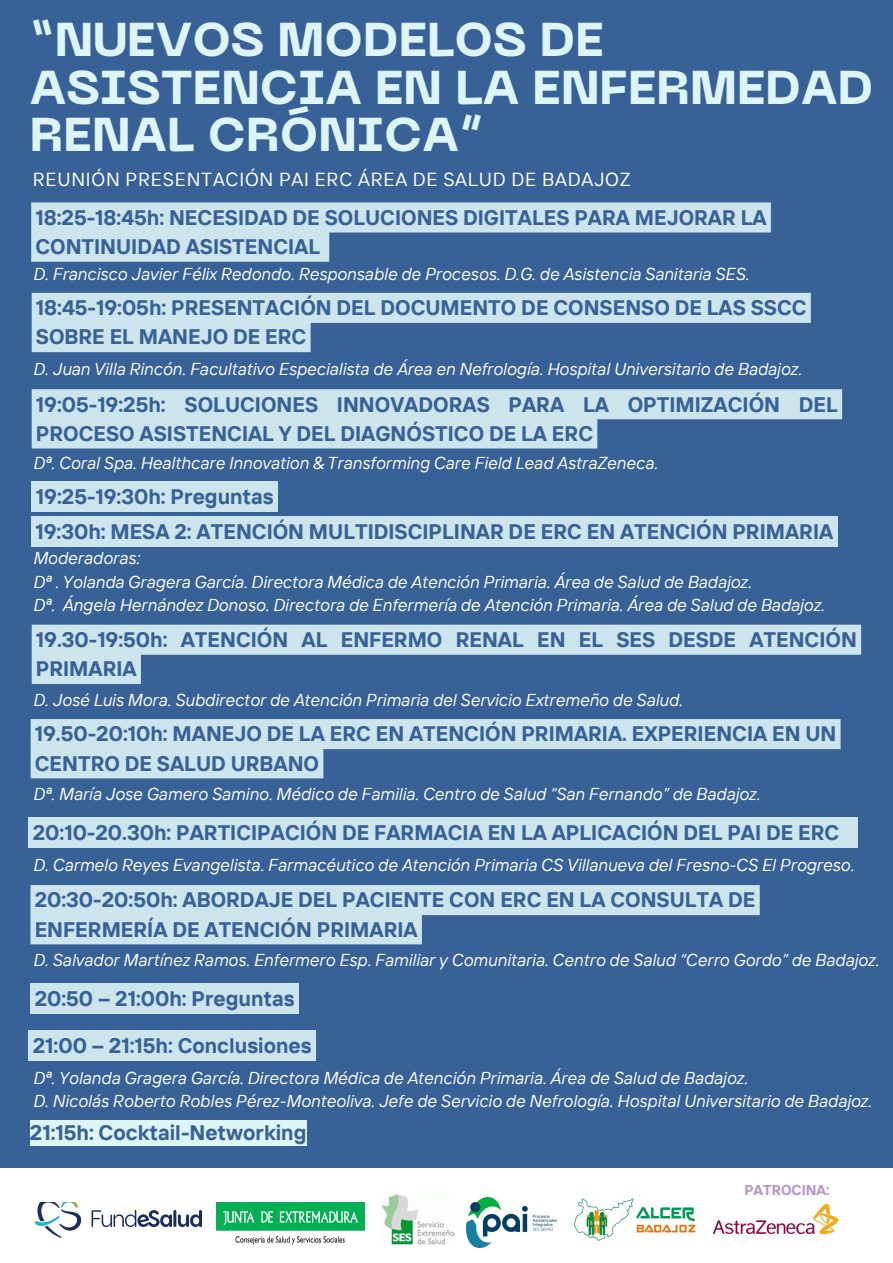
<style>
.page{position:relative;width:893px;height:1263px;background:#386197}
.page>*{position:absolute;margin:0;border:0;box-sizing:border-box;transform-origin:0 0}
.t1{font:800 47.1px/47.2px "PP Neue Machina";color:#ddf5f7}
.t2{font:700 21px/29.2px "TT Interphases";color:#386197}
.t3{font:18.9px "TT Interphases";letter-spacing:.04em;color:#fff}
.t4{font:italic 17.25px/23.6px "TT Interphases";color:#fff}
.t5{font:700 14.25px "TT Interphases";color:#bb93c8}
</style>
<div class="page">
<div style="left:9px;top:1168px;width:884px;height:95px;background:#fff"></div>
<svg style="left:31px;top:202px;width:740px;height:60px"></svg>
<svg style="left:32px;top:293px;width:779px;height:59px;fill:#cce5ed"></svg>
<div style="left:32px;top:482px;width:246px;height:30px;background:#cce5ed"></div>
<div style="left:31px;top:516px;width:806px;height:30px;background:#cce5ed"></div>
<svg style="left:32px;top:625px;width:829px;height:59px;fill:#cce5ed"></svg>
<div style="left:29px;top:818px;width:829px;height:30px;background:#cce5ed"></div>
<svg style="left:30px;top:885px;width:729px;height:59px"></svg>
<div style="left:30px;top:984px;width:269px;height:30px;background:#cce5ed"></div>
<div style="left:29px;top:1030px;width:287px;height:30px;background:#cce5ed"></div>
<img style="left:712px;top:1203px;width:127px;height:32px">
<img style="left:217px;top:1202px;width:147px;height:43px">
<img style="left:574px;top:1198px;width:122px;height:43px">
<img style="left:467px;top:1197px;width:90px;height:50px">
<img style="left:36px;top:1202px;width:166px;height:35px">
<img style="left:381px;top:1195px;width:74px;height:49px">
<svg style="left:32px;top:389px;width:810px;height:59px;background:#b5d1e0"></svg>
<svg style="left:31px;top:719px;width:809px;height:59px;fill:#cce5ed"></svg>
<div style="left:30px;top:1120px;width:276px;height:26px;background:#ddf5f7"></div>
<h4 class="t1" style="left:30px;top:21px;width:845px">“NUEVOS MODELOS DE<br>ASISTENCIA EN LA ENFERMEDAD<br>RENAL CRÓNICA”</h4>
<h1 class="t3" style="left:33px;top:167px;width:599px">REUNIÓN PRESENTACIÓN PAI ERC ÁREA DE SALUD DE BADAJOZ</h1>
<h3 class="t2" style="left:35px;top:202px;width:733px">18:25-18:45h: NECESIDAD DE SOLUCIONES DIGITALES PARA MEJORAR LA<br>CONTINUIDAD ASISTENCIAL</h3>
<h2 class="t4" style="left:33px;top:262px;width:718px">D. Francisco Javier Félix Redondo. Responsable de Procesos. D.G. de Asistencia Sanitaria SES.</h2>
<h3 class="t2" style="left:36px;top:293px;width:772px">18:45-19:05h: PRESENTACIÓN DEL DOCUMENTO DE CONSENSO DE LAS SSCC<br>SOBRE EL MANEJO DE ERC</h3>
<h4 class="t4" style="left:33px;top:357px;width:770px">D. Juan Villa Rincón. Facultativo Especialista de Área en Nefrología. Hospital Universitario de Badajoz.</h4>
<p class="t2" style="left:36px;top:389px;width:803px">19:05-19:25h: SOLUCIONES INNOVADORAS PARA LA OPTIMIZACIÓN DEL<br>PROCESO ASISTENCIAL Y DEL DIAGNÓSTICO DE LA ERC</p>
<h4 class="t4" style="left:33px;top:451px;width:626px">Dª. Coral Spa. Healthcare Innovation &amp; Transforming Care Field Lead AstraZeneca.</h4>
<h3 class="t2" style="left:36px;top:481px;width:239px">19:25-19:30h: Preguntas</h3>
<h3 class="t2" style="left:35px;top:516px;width:799px">19:30h: MESA 2: ATENCIÓN MULTIDISCIPLINAR DE ERC EN ATENCIÓN PRIMARIA</h3>
<h4 class="t4" style="left:33px;top:546px;width:793px">Moderadoras:<br>Dª . Yolanda Gragera García. Directora Médica de Atención Primaria. Área de Salud de Badajoz.<br>Dª. Ángela Hernández Donoso. Directora de Enfermería de Atención Primaria. Área de Salud de Badajoz.</h4>
<h3 class="t2" style="left:36px;top:624px;width:822px">19.30-19:50h: ATENCIÓN AL ENFERMO RENAL EN EL SES DESDE ATENCIÓN<br>PRIMARIA</h3>
<h4 class="t4" style="left:33px;top:687px;width:651px">D. José Luis Mora. Subdirector de Atención Primaria del Servicio Extremeño de Salud.</h4>
<p class="t2" style="left:35px;top:719px;width:803px">19.50-20:10h: MANEJO DE LA ERC EN ATENCIÓN PRIMARIA. EXPERIENCIA EN UN<br>CENTRO DE SALUD URBANO</p>
<h4 class="t4" style="left:33px;top:782px;width:728px">Dª. María Jose Gamero Samino. Médico de Familia. Centro de Salud “San Fernando” de Badajoz.</h4>
<h3 class="t2" style="left:33px;top:818px;width:808px">20:10-20.30h: PARTICIPACIÓN DE FARMACIA EN LA APLICACIÓN DEL PAI DE ERC</h3>
<h4 class="t4" style="left:33px;top:853px;width:822px">D. Carmelo Reyes Evangelista. Farmacéutico de Atención Primaria CS Villanueva del Fresno-CS El Progreso.</h4>
<h3 class="t2" style="left:35px;top:885px;width:722px">20:30-20:50h: ABORDAJE DEL PACIENTE CON ERC EN LA CONSULTA DE<br>ENFERMERÍA DE ATENCIÓN PRIMARIA</h3>
<h4 class="t4" style="left:33px;top:947px;width:847px">D. Salvador Martínez Ramos. Enfermero Esp. Familiar y Comunitaria. Centro de Salud “Cerro Gordo” de Badajoz.</h4>
<h3 class="t2" style="left:35px;top:984px;width:261px">20:50 – 21:00h: Preguntas</h3>
<h3 class="t2" style="left:33px;top:1030px;width:280px">21:00 – 21:15h: Conclusiones</h3>
<h4 class="t4" style="left:33px;top:1065px;width:840px">Dª. Yolanda Gragera García. Directora Médica de Atención Primaria. Área de Salud de Badajoz.<br>D. Nicolás Roberto Robles Pérez-Monteoliva. Jefe de Servicio de Nefrología. Hospital Universitario de Badajoz.</h4>
<p class="t2" style="left:30px;top:1117px;width:278px">21:15h: Cocktail-Networking</p>
<p class="t5" style="left:744px;top:1181px;width:87px">PATROCINA:</p>
</div>
